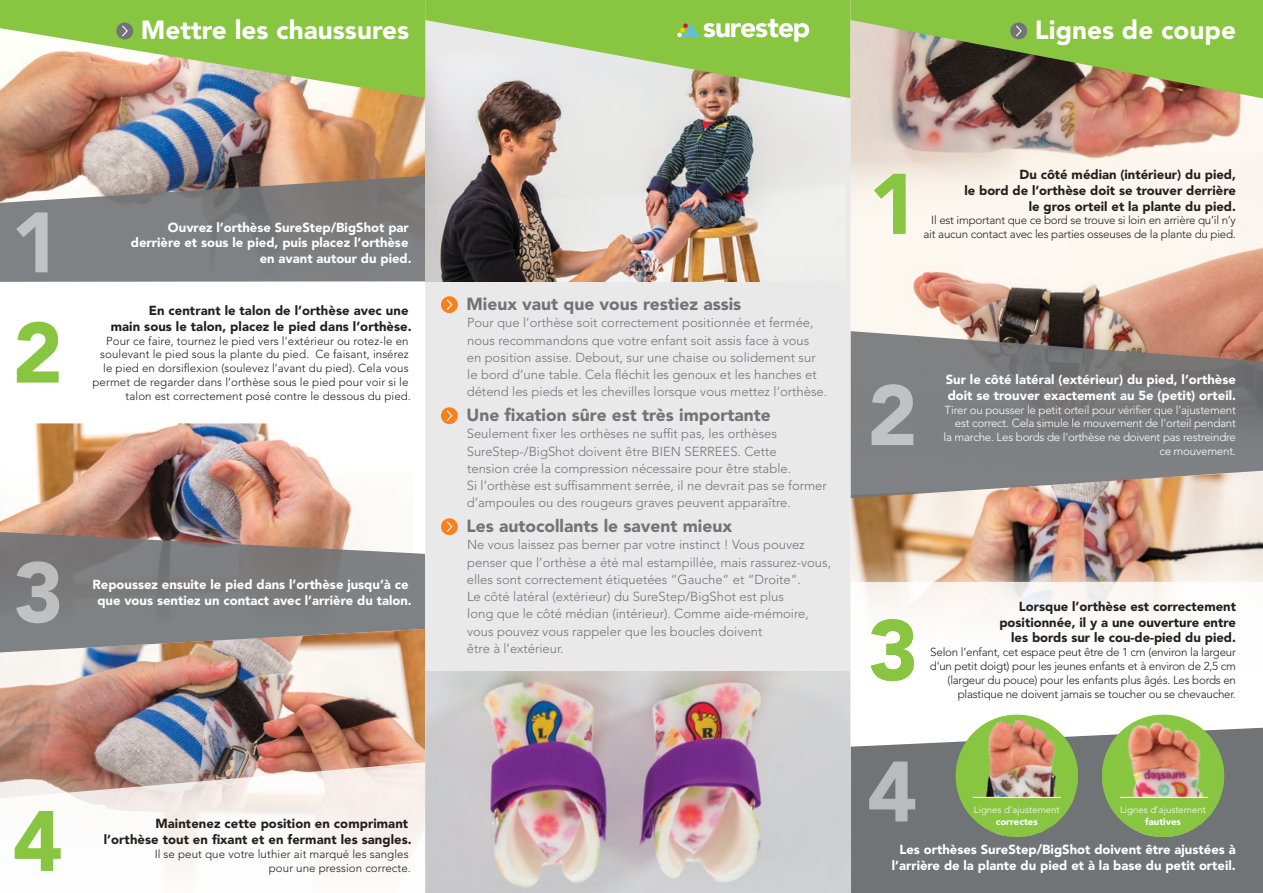
<style>
.page{position:relative;width:1263px;height:893px;background:#fff}
.page>*{position:absolute;margin:0;border:0;box-sizing:border-box;transform-origin:0 0}
.t1{font:900 26.1px "Avenir LT Std";color:#fff}
.t2{font:900 17.4px "Avenir LT Std";color:#717477}
.t3{font:300 13.05px/17.2px "Avenir LT Std";color:#717477}
.t4{font:900 13.05px/15.6px "Avenir LT Std";color:#fff;text-align:center}
.t5{font:900 13.05px/15.6px "Avenir LT Std";color:#231f20;text-align:right}
.t6{font:300 11.55px/13.8px "Avenir LT Std";letter-spacing:.005em;color:#231f20;text-align:right}
.t7{font:300 11.55px/13.8px "Avenir LT Std";letter-spacing:-.015em;color:#231f20;text-align:right}
.t8{font:300 11.55px/13.8px "Avenir LT Std";letter-spacing:-.02em;color:#fff;text-align:right}
.t9{font:300 9.6px "Avenir LT Std";color:#fff}
.t10{font:900 9.6px "Avenir LT Std";color:#fff}
</style>
<div class="page">
<img style="left:0;top:0;width:1263px;height:893px">
<hr style="left:973px;top:797px;width:88px;height:1px;background:#fff">
<hr style="left:1120px;top:797px;width:88px;height:1px;background:#fff">
<h1 class="t1" style="left:141px;top:15px;width:270px">Mettre les chaussures</h1>
<h1 class="t1" style="left:1035px;top:15px;width:203px">Lignes de coupe</h1>
<p class="t4" style="left:131px;top:219px;width:282px;text-align:right">Ouvrez l’orthèse SureStep/BigShot par derrière et sous le pied, puis placez l’orthèse en avant autour du pied.</p>
<p class="t5" style="left:111px;top:303px;width:302px">En centrant le talon de l’orthèse avec une<br>main sous le talon, placez le pied dans l’orthèse.</p>
<p class="t6" style="left:93px;top:334px;width:320px">Pour ce faire, tournez le pied vers l’extérieur ou rotez-le en soulevant le pied sous la plante du pied. Ce faisant, insérez le pied en dorsiflexion (soulevez l’avant du pied). Cela vous permet de regarder dans l’orthèse sous le pied pour voir si le talon est correctement posé contre le dessous du pied.</p>
<p class="t4" style="left:92px;top:577px;width:321px">Repoussez ensuite le pied dans l’orthèse jusqu’à ce que vous sentiez un contact avec l’arrière du talon.</p>
<h2 class="t2" style="left:466px;top:293px;width:276px">Mieux vaut que vous restiez assis</h2>
<p class="t3" style="left:467px;top:314px;width:362px">Pour que l’orthèse soit correctement positionnée et fermée, nous recommandons que votre enfant soit assis face à vous<br>en position assise. Debout, sur une chaise ou solidement sur le bord d’une table. Cela fléchit les genoux et les hanches et détend les pieds et les chevilles lorsque vous mettez l’orthèse.</p>
<h2 class="t2" style="left:466px;top:404px;width:306px">Une fixation sûre est très importante</h2>
<p class="t3" style="left:467px;top:425px;width:362px">Seulement fixer les orthèses ne suffit pas, les orthèses SureStep-/BigShot doivent être BIEN SERREES. Cette<br>tension crée la compression nécessaire pour être stable.<br>Si l’orthèse est suffisamment serrée, il ne devrait pas se former d’ampoules ou des rougeurs graves peuvent apparaître.</p>
<h2 class="t2" style="left:466px;top:515px;width:267px">Les autocollants le savent mieux</h2>
<p class="t3" style="left:467px;top:536px;width:366px">Ne vous laissez pas berner par votre instinct ! Vous pouvez penser que l’orthèse a été mal estampillée, mais rassurez-vous, elles sont correctement étiquetées “Gauche” et “Droite”.<br>Le côté latéral (extérieur) du SureStep/BigShot est plus<br>long que le côté médian (intérieur). Comme aide-mémoire, vous pouvez vous rappeler que les boucles doivent<br>être à l’extérieur.</p>
<p class="t5" style="left:104px;top:816px;width:309px">Maintenez cette position en comprimant l’orthèse tout en fixant et en fermant les sangles.</p>
<p class="t6" style="left:155px;top:847px;width:258px">Il se peut que votre luthier ait marqué les sangles pour une pression correcte.</p>
<p class="t5" style="left:964px;top:167px;width:273px">Du côté médian (intérieur) du pied,<br>le bord de l’orthèse doit se trouver derrière le gros orteil et la plante du pied.</p>
<p class="t7" style="left:923px;top:214px;width:314px">Il est important que ce bord se trouve si loin en arrière qu’il n’y ait aucun contact avec les parties osseuses de la plante du pied.</p>
<p class="t4" style="left:946px;top:372px;width:292px;text-align:left">Sur le côté latéral (extérieur) du pied, l’orthèse doit se trouver exactement au 5e (petit) orteil.</p>
<p class="t8" style="left:943px;top:403px;width:294px">Tirer ou pousser le petit orteil pour vérifier que l’ajustement est correct. Cela simule le mouvement de l’orteil pendant la marche. Les bords de l’orthèse ne doivent pas restreindre ce mouvement.</p>
<p class="t5" style="left:999px;top:599px;width:238px">Lorsque l’orthèse est correctement positionnée, il y a une ouverture entre les bords sur le cou-de-pied du pied.</p>
<p class="t7" style="left:930px;top:645px;width:308px">Selon l’enfant, cet espace peut être de 1 cm (environ la largeur d’un petit doigt) pour les jeunes enfants et à environ de 2,5 cm (largeur du pouce) pour les enfants plus âgés. Les bords en plastique ne doivent jamais se toucher ou se chevaucher.</p>
<p class="t9" style="left:974px;top:804px;width:87px">Lignes d’ajustement</p>
<p class="t10" style="left:996px;top:815px;width:44px">correctes</p>
<p class="t9" style="left:1120px;top:804px;width:87px">Lignes d’ajustement</p>
<p class="t10" style="left:1145px;top:815px;width:37px">fautives</p>
<p class="t4" style="left:892px;top:842px;width:345px">Les orthèses SureStep/BigShot doivent être ajustées à l’arrière de la plante du pied et à la base du petit orteil.</p>
</div>
